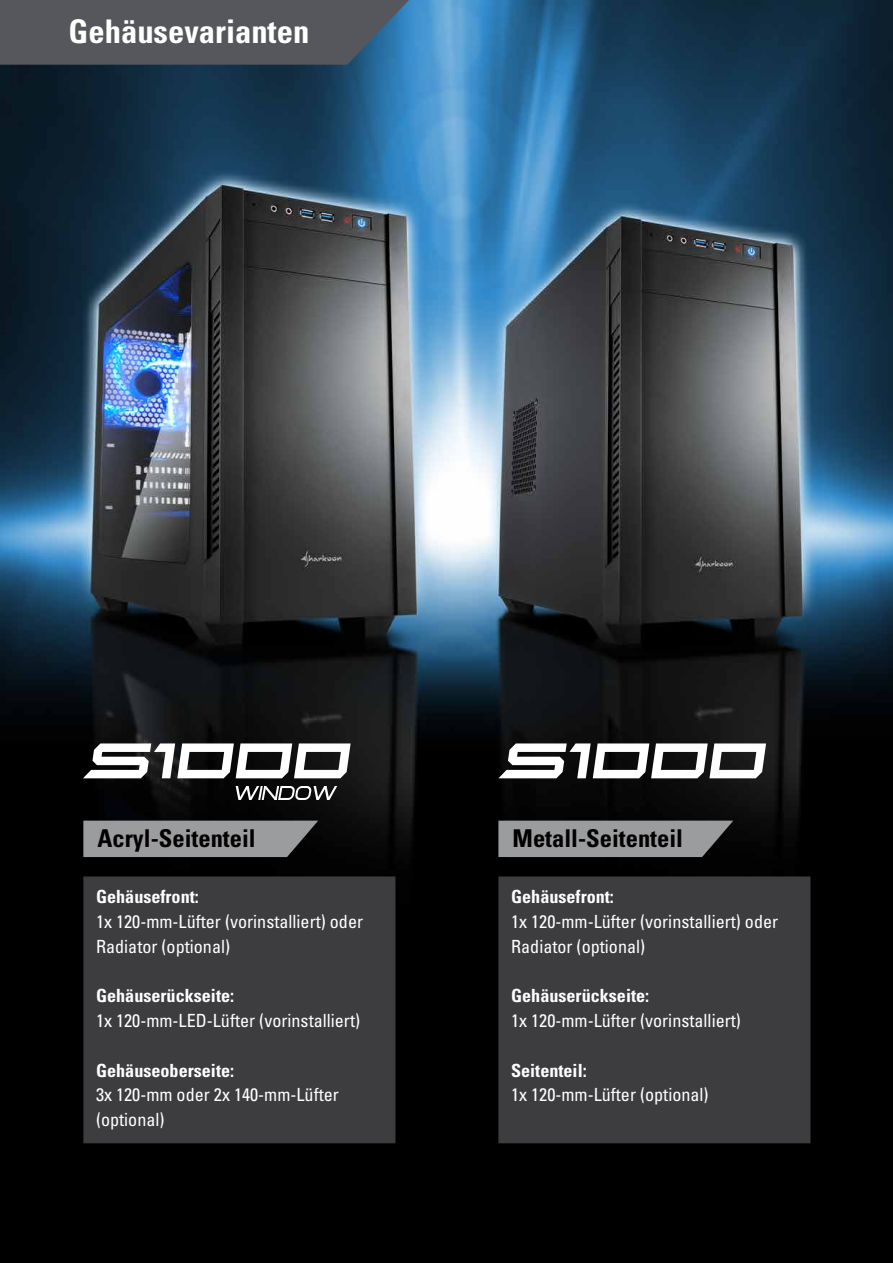
<style>
.page{position:relative;width:893px;height:1263px;background:#fff}
.page>*{position:absolute;margin:0;border:0;box-sizing:border-box;transform-origin:0 0}
.t1{font:700 condensed 32.55px "Univers";color:#fff}
.t2{font:700 condensed 24.6px "Univers";color:#020000}
.t3{font:condensed 18.15px/24.8px "Univers";color:#fff}
.t4{font:700 condensed 18.15px "Univers";color:#fff}
</style>
<div class="page">
<img style="left:0;top:0;width:893px;height:1263px">
<div style="left:83px;top:876px;width:312px;height:267px;background:#3d3d3f"></div>
<div style="left:498px;top:876px;width:312px;height:267px;background:#3d3d3f"></div>
<svg style="left:83px;top:821px;width:235px;height:36px;background:#909193"></svg>
<svg style="left:0;top:0;width:409px;height:65px;background:#515861"></svg>
<svg style="left:83px;top:743px;width:268px;height:35px"></svg>
<svg style="left:236px;top:786px;width:101px;height:14px"></svg>
<svg style="left:498px;top:821px;width:235px;height:36px;background:#909193"></svg>
<svg style="left:498px;top:743px;width:268px;height:35px"></svg>
<h1 class="t1" style="left:69px;top:11px;width:242px">Gehäusevarianten</h1>
<h2 class="t2" style="left:98px;top:824px;width:160px">Acryl-Seitenteil</h2>
<p class="t4" style="left:96px;top:886px;width:104px">Gehäusefront:</p>
<p class="t3" style="left:96px;top:909px;width:269px">1x 120-mm-Lüfter (vorinstalliert) oder<br>Radiator (optional)</p>
<p class="t4" style="left:96px;top:985px;width:140px">Gehäuserückseite:</p>
<p class="t3" style="left:96px;top:1008px;width:266px">1x 120-mm-LED-Lüfter (vorinstalliert)</p>
<p class="t4" style="left:96px;top:1059px;width:140px">Gehäuseoberseite:</p>
<p class="t3" style="left:96px;top:1082px;width:244px">3x 120-mm oder 2x 140-mm-Lüfter (optional)</p>
<h2 class="t2" style="left:513px;top:824px;width:172px">Metall-Seitenteil</h2>
<p class="t4" style="left:511px;top:886px;width:104px">Gehäusefront:</p>
<p class="t3" style="left:511px;top:909px;width:269px">1x 120-mm-Lüfter (vorinstalliert) oder<br>Radiator (optional)</p>
<p class="t4" style="left:511px;top:985px;width:140px">Gehäuserückseite:</p>
<p class="t3" style="left:511px;top:1008px;width:231px">1x 120-mm-Lüfter (vorinstalliert)</p>
<p class="t4" style="left:511px;top:1059px;width:77px">Seitenteil:</p>
<p class="t3" style="left:511px;top:1082px;width:199px">1x 120-mm-Lüfter (optional)</p>
</div>
